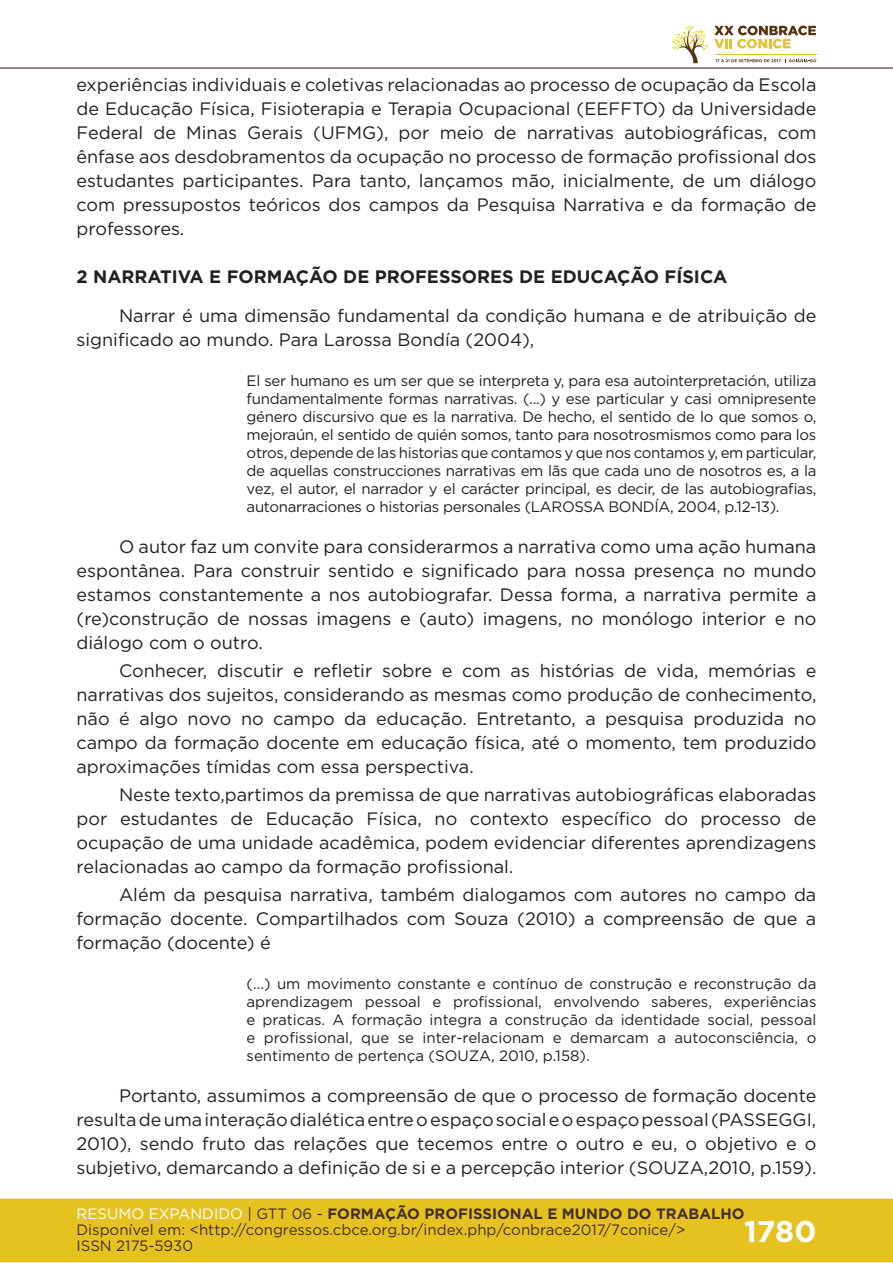
<style>
.page{position:relative;width:893px;height:1263px;background:#fff}
.page>*{position:absolute;margin:0;border:0;box-sizing:border-box;transform-origin:0 0}
.t1{font:700 30px "Gotham";color:#fff}
.t2{font:18px/24px "Gotham";color:#231f20;text-align:justify}
.t3{font:700 18px "Gotham";color:#231f20}
.t4{font:15px/18px "Gotham";letter-spacing:-.02em;color:#231f20;text-align:justify}
.t5{font:15px/16px "Gotham";color:#462f2a}
.s1{color:#fff}
.s2{color:#442f2a}
.s3{font-weight:700;color:#442f2a}
</style>
<div class="page">
<div style="left:0;top:1198px;width:893px;height:64px;background:#e6c221;border:2px solid #e6c221"></div>
<hr style="left:0;top:67px;width:893px;height:2px;background:#442f2a">
<svg style="left:672px;top:26px;width:144px;height:37px"></svg>
<p class="t2" style="left:77px;top:72px;width:741px">experiências individuais e coletivas relacionadas ao processo de ocupação da Escola de Educação Física, Fisioterapia e Terapia Ocupacional (EEFFTO) da Universidade Federal de Minas Gerais (UFMG), por meio de narrativas autobiográficas, com ênfase aos desdobramentos da ocupação no processo de formação profissional dos estudantes participantes. Para tanto, lançamos mão, inicialmente, de um diálogo com pressupostos teóricos dos campos da Pesquisa Narrativa e da formação de professores.</p>
<p class="t3" style="left:77px;top:265px;width:652px">2 NARRATIVA E FORMAÇÃO DE PROFESSORES DE EDUCAÇÃO FÍSICA</p>
<p class="t2" style="left:77px;top:303px;width:741px;text-indent:43px">Narrar é uma dimensão fundamental da condição humana e de atribuição de significado ao mundo. Para Larossa Bondía (2004),</p>
<p class="t4" style="left:247px;top:371px;width:571px">El ser humano es um ser que se interpreta y, para esa autointerpretación, utiliza fundamentalmente formas narrativas. (...) y ese particular y casi omnipresente género discursivo que es la narrativa. De hecho, el sentido de lo que somos o, mejoraún, el sentido de quién somos, tanto para nosotrosmismos como para los otros, depende de las historias que contamos y que nos contamos y, em particular, de aquellas construcciones narrativas em lãs que cada uno de nosotros es, a la vez, el autor, el narrador y el carácter principal, es decir, de las autobiografias, autonarraciones o historias personales (LAROSSA BONDÍA, 2004, p.12-13).</p>
<p class="t2" style="left:77px;top:534px;width:741px;text-indent:43px">O autor faz um convite para considerarmos a narrativa como uma ação humana espontânea. Para construir sentido e significado para nossa presença no mundo estamos constantemente a nos autobiografar. Dessa forma, a narrativa permite a (re)construção de nossas imagens e (auto) imagens, no monólogo interior e no diálogo com o outro.</p>
<p class="t2" style="left:77px;top:658px;width:741px;text-indent:43px">Conhecer, discutir e refletir sobre e com as histórias de vida, memórias e narrativas dos sujeitos, considerando as mesmas como produção de conhecimento, não é algo novo no campo da educação. Entretanto, a pesquisa produzida no campo da formação docente em educação física, até o momento, tem produzido aproximações tímidas com essa perspectiva.</p>
<p class="t2" style="left:77px;top:782px;width:741px;text-indent:43px">Neste texto,partimos da premissa de que narrativas autobiográficas elaboradas por estudantes de Educação Física, no contexto específico do processo de ocupação de uma unidade acadêmica, podem evidenciar diferentes aprendizagens relacionadas ao campo da formação profissional.</p>
<p class="t2" style="left:77px;top:882px;width:741px;text-indent:43px">Além da pesquisa narrativa, também dialogamos com autores no campo da formação docente. Compartilhados com Souza (2010) a compreensão de que a formação (docente) é</p>
<p class="t4" style="left:247px;top:974px;width:571px">(...) um movimento constante e contínuo de construção e reconstrução da aprendizagem pessoal e profissional, envolvendo saberes, experiências e praticas. A formação integra a construção da identidade social, pessoal e profissional, que se inter-relacionam e demarcam a autoconsciência, o sentimento de pertença (SOUZA, 2010, p.158).</p>
<p class="t2" style="left:77px;top:1083px;width:741px;text-indent:43px">Portanto, assumimos a compreensão de que o processo de formação docente resulta de uma interação dialética entre o espaço social e o espaço pessoal (PASSEGGI, 2010), sendo fruto das relações que tecemos entre o outro e eu, o objetivo e o subjetivo, demarcando a definição de si e a percepção interior (SOUZA,2010, p.159).</p>
<p class="t5" style="left:77px;top:1205px;width:670px"><span class="s1">RESUMO EXPANDIDO</span> <span class="s2">| GTT 06 -</span> <span class="s3">FORMAÇÃO PROFISSIONAL E MUNDO DO TRABALHO<br></span>Disponível em: &lt;http://congressos.cbce.org.br/index.php/conbrace2017/7conice/&gt;<br>ISSN 2175-5930</p>
<h1 class="t1" style="left:744px;top:1212px;width:74px">1780</h1>
</div>
